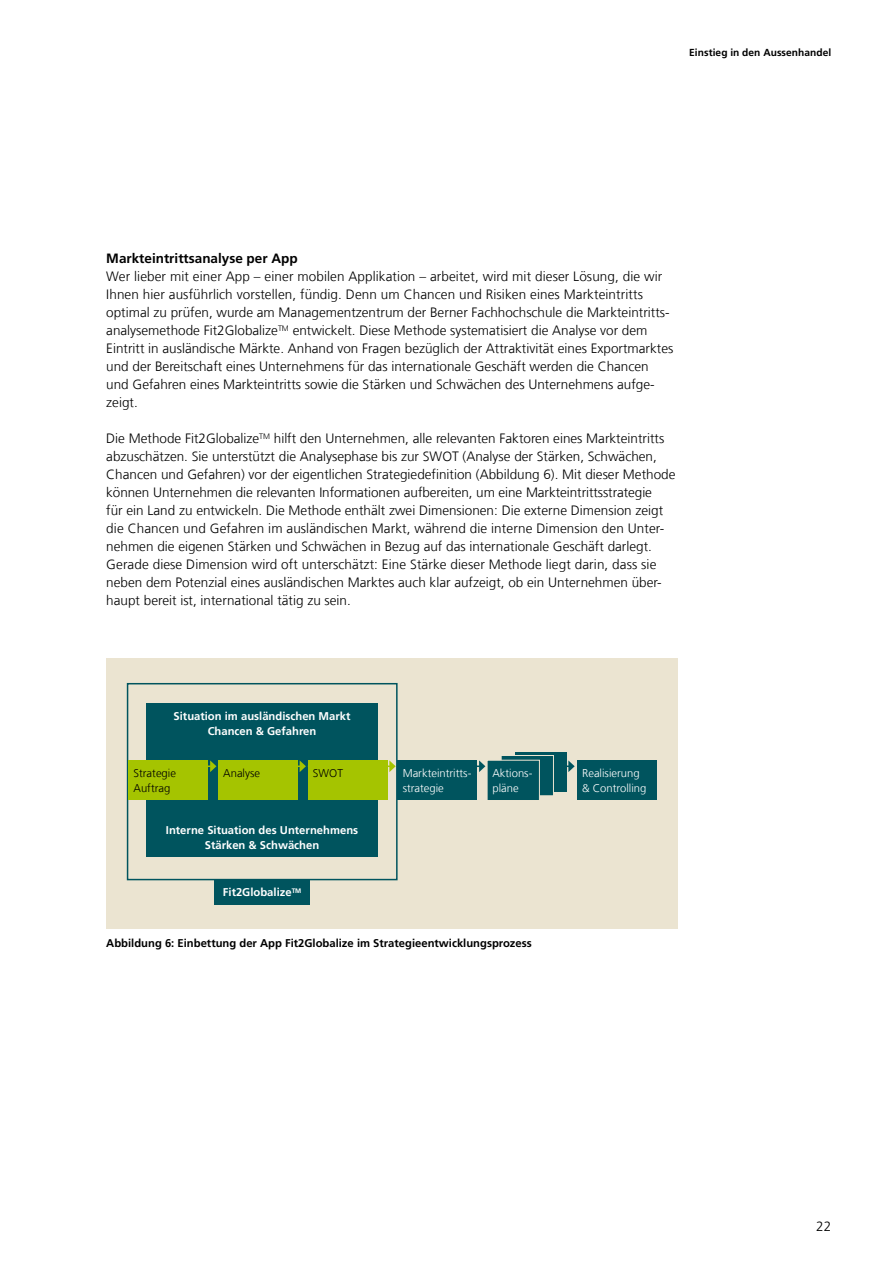
<style>
.page{position:relative;width:893px;height:1263px;background:#fff}
.page>*{position:absolute;margin:0;border:0;box-sizing:border-box;transform-origin:0 0}
.t1{font:300 13.5px/18px "Frutiger LT Com";color:#000}
.t2{font:700 13.5px "Frutiger LT Com";color:#000}
.t3{font:700 11.25px/14.2px "Frutiger LT Com";color:#fff;text-align:center}
.t4{font:700 11.25px "Frutiger LT Com";color:#000}
.t5{font:300 11.25px/14.2px "Frutiger LT Com";color:#fff}
.t6{font:300 11.25px/14.2px "Frutiger LT Com";color:#000}
.t7{font:700 10.2px "Frutiger LT Com";letter-spacing:.005em;color:#000}
</style>
<div class="page">
<div style="left:106px;top:659px;width:572px;height:270px;background:#ebe4d1"></div>
<div style="left:515px;top:752px;width:52px;height:40px;background:#00545e"></div>
<div style="left:398px;top:760px;width:79px;height:40px;background:#00545e"></div>
<div style="left:577px;top:760px;width:80px;height:40px;background:#00545e"></div>
<hr style="left:398px;top:765px;width:82px;height:2px;background:#00545e">
<svg style="left:479px;top:755px;width:75px;height:45px"></svg>
<svg style="left:567px;top:760px;width:8px;height:12px"></svg>
<div style="left:127px;top:683px;width:271px;height:197px;border:2px solid #00545e"></div>
<div style="left:146px;top:703px;width:232px;height:154px;background:#00545e"></div>
<div style="left:214px;top:879px;width:96px;height:26px;background:#00545e"></div>
<div style="left:128px;top:760px;width:80px;height:40px;background:#a5c400"></div>
<div style="left:218px;top:760px;width:80px;height:40px;background:#a5c400"></div>
<div style="left:308px;top:760px;width:79px;height:40px;background:#a5c400"></div>
<hr style="left:129px;top:765px;width:82px;height:2px;background:#a5c400">
<svg style="left:210px;top:760px;width:6px;height:12px"></svg>
<hr style="left:218px;top:765px;width:82px;height:2px;background:#a5c400">
<svg style="left:300px;top:761px;width:6px;height:11px"></svg>
<hr style="left:308px;top:765px;width:82px;height:2px;background:#a5c400">
<svg style="left:389px;top:760px;width:7px;height:12px"></svg>
<p class="t7" style="left:689px;top:46px;width:144px">Einstieg in den Aussenhandel</p>
<h3 class="t2" style="left:106px;top:250px;width:193px">Markteintrittsanalyse per App</h3>
<p class="t1" style="left:106px;top:267px;width:569px">Wer lieber mit einer App – einer mobilen Applikation – arbeitet, wird mit dieser Lösung, die wir Ihnen hier ausführlich vorstellen, fündig. Denn um Chancen und Risiken eines Markteintritts optimal zu prüfen, wurde am Managementzentrum der Berner Fachhochschule die Markteintritts&shy;analysemethode Fit2Globalize<sup>TM</sup> entwickelt. Diese Methode systematisiert die Analyse vor dem Eintritt in ausländische Märkte. Anhand von Fragen bezüglich der Attraktivität eines Exportmarktes und der Bereitschaft eines Unternehmens für das internationale Geschäft werden die Chancen und Gefahren eines Markteintritts sowie die Stärken und Schwächen des Unternehmens aufge&shy;zeigt.</p>
<p class="t1" style="left:106px;top:429px;width:571px">Die Methode Fit2Globalize<sup>TM</sup> hilft den Unternehmen, alle relevanten Faktoren eines Markteintritts abzuschätzen. Sie unterstützt die Analysephase bis zur SWOT (Analyse der Stärken, Schwächen, Chancen und Gefahren) vor der eigentlichen Strategiedefinition (Abbildung 6). Mit dieser Methode können Unternehmen die relevanten Informationen aufbereiten, um eine Markteintrittsstrategie<br>für ein Land zu entwickeln. Die Methode enthält zwei Dimensionen: Die externe Dimension zeigt die Chancen und Gefahren im ausländischen Markt, während die interne Dimension den Unter&shy;nehmen die eigenen Stärken und Schwächen in Bezug auf das internationale Geschäft darlegt.<br>Gerade diese Dimension wird oft unterschätzt: Eine Stärke dieser Methode liegt darin, dass sie neben dem Potenzial eines ausländischen Marktes auch klar aufzeigt, ob ein Unternehmen über&shy;haupt bereit ist, international tätig zu sein.</p>
<p class="t3" style="left:174px;top:709px;width:178px">Situation im ausländischen Markt<br>Chancen &amp; Gefahren</p>
<p class="t6" style="left:134px;top:766px;width:44px">Strategie<br>Auftrag</p>
<p class="t6" style="left:223px;top:766px;width:38px">Analyse</p>
<p class="t6" style="left:313px;top:766px;width:31px">SWOT</p>
<p class="t3" style="left:166px;top:823px;width:194px">Interne Situation des Unternehmens<br>Stärken &amp; Schwächen</p>
<p class="t3" style="left:223px;top:885px;width:80px">Fit2Globalize<sup>TM</sup></p>
<p class="t5" style="left:403px;top:766px;width:70px">Markteintritts&shy;strategie</p>
<p class="t5" style="left:492px;top:766px;width:42px">Aktions&shy;pläne</p>
<p class="t5" style="left:582px;top:766px;width:66px">Realisierung &amp; Controlling</p>
<p class="t4" style="left:106px;top:936px;width:427px">Abbildung 6: Einbettung der App Fit2Globalize im Strategieentwicklungsprozess</p>
<p class="t1" style="left:816px;top:1217px;width:17px">22</p>
</div>
